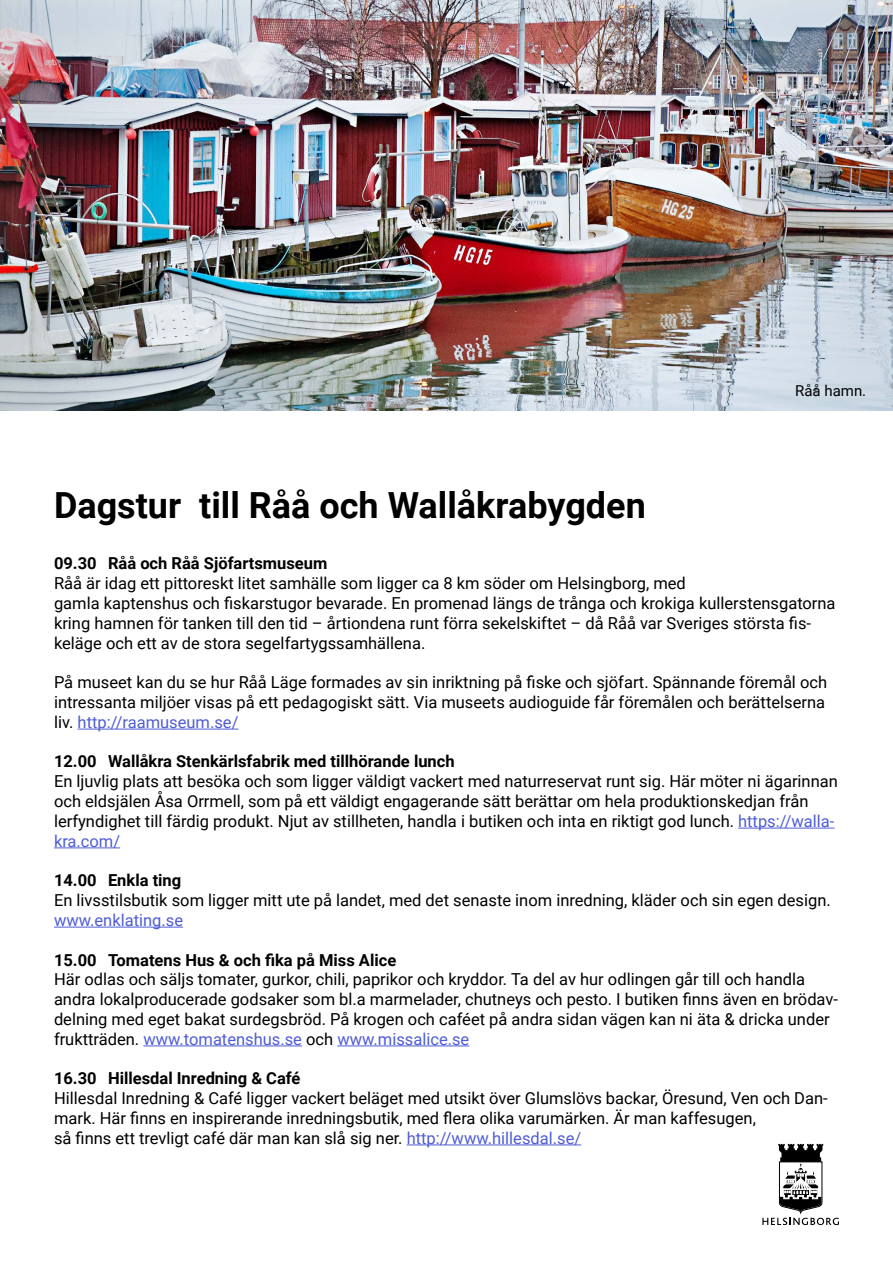
<style>
.page{position:relative;width:893px;height:1263px;background:#fff}
.page>*{position:absolute;margin:0;border:0;box-sizing:border-box;transform-origin:0 0}
.t1{font:700 36px "Roboto";color:#000}
.t2{font:16.5px/19.8px "Roboto";color:#000}
.t3{font:700 16.5px "Roboto";color:#000}
.t4{font:16.5px "Roboto";color:#4f5cd6}
.t5{font:15px "Roboto";color:#000}
.s1{color:#4f5cd6}
</style>
<div class="page">
<img style="left:0;top:0;width:893px;height:410px">
<hr style="left:78px;top:729px;width:160px;height:1px;background:#4f5cd6">
<hr style="left:738px;top:828px;width:96px;height:1px;background:#4f5cd6">
<hr style="left:54px;top:847px;width:66px;height:1px;background:#4f5cd6">
<hr style="left:54px;top:927px;width:129px;height:1px;background:#4f5cd6">
<hr style="left:143px;top:1045px;width:159px;height:1px;background:#4f5cd6">
<hr style="left:337px;top:1045px;width:132px;height:1px;background:#4f5cd6">
<hr style="left:407px;top:1144px;width:174px;height:1px;background:#4f5cd6">
<svg style="left:762px;top:1144px;width:77px;height:81px"></svg>
<p class="t5" style="left:795px;top:380px;width:73px">Råå hamn.</p>
<h1 class="t1" style="left:54px;top:480px;width:593px">Dagstur till Råå och Wallåkrabygden</h1>
<p class="t3" style="left:54px;top:552px;width:275px">09.30 Råå och Råå Sjöfartsmuseum</p>
<p class="t2" style="left:54px;top:573px;width:783px">Råå är idag ett pittoreskt litet samhälle som ligger ca 8 km söder om Helsingborg, med<br>gamla kaptenshus och fiskarstugor bevarade. En promenad längs de trånga och krokiga kullerstensgatorna kring hamnen för tanken till den tid – årtiondena runt förra sekelskiftet – då Råå var Sveriges största fis&shy;keläge och ett av de stora segelfartygssamhällena.</p>
<p class="t2" style="left:54px;top:672px;width:775px">På museet kan du se hur Råå Läge formades av sin inriktning på fiske och sjöfart. Spännande föremål och intressanta miljöer visas på ett pedagogiskt sätt. Via museets audioguide får föremålen och berättelserna liv. <span class="s1">http://raamuseum.se/</span></p>
<p class="t3" style="left:54px;top:750px;width:402px">12.00 Wallåkra Stenkärlsfabrik med tillhörande lunch</p>
<p class="t2" style="left:54px;top:771px;width:785px">En ljuvlig plats att besöka och som ligger väldigt vackert med naturreservat runt sig. Här möter ni ägarinnan och eldsjälen Åsa Orrmell, som på ett väldigt engagerande sätt berättar om hela produktionskedjan från lerfyndighet till färdig produkt. Njut av stillheten, handla i butiken och inta en riktigt god lunch. <span class="s1">https://walla&shy;kra.com/</span></p>
<p class="t3" style="left:54px;top:869px;width:129px">14.00 Enkla ting</p>
<p class="t2" style="left:54px;top:890px;width:778px">En livsstilsbutik som ligger mitt ute på landet, med det senaste inom inredning, kläder och sin egen design.</p>
<p class="t4" style="left:54px;top:908px;width:131px">www.enklating.se</p>
<p class="t3" style="left:54px;top:948px;width:344px">15.00 Tomatens Hus &amp; och fika på Miss Alice</p>
<p class="t2" style="left:54px;top:969px;width:785px">Här odlas och säljs tomater, gurkor, chili, paprikor och kryddor. Ta del av hur odlingen går till och handla andra lokalproducerade godsaker som bl.a marmelader, chutneys och pesto. I butiken finns även en brödav&shy;delning med eget bakat surdegsbröd. På krogen och caféet på andra sidan vägen kan ni äta &amp; dricka under fruktträden. <span class="s1">www.tomatenshus.se</span> och <span class="s1">www.missalice.se</span></p>
<p class="t3" style="left:54px;top:1067px;width:248px">16.30 Hillesdal Inredning &amp; Café</p>
<p class="t2" style="left:54px;top:1088px;width:775px">Hillesdal Inredning &amp; Café ligger vackert beläget med utsikt över Glumslövs backar, Öresund, Ven och Dan&shy;mark. Här finns en inspirerande inredningsbutik, med flera olika varumärken. Är man kaffesugen,<br>så finns ett trevligt café där man kan slå sig ner. <span class="s1">http://www.hillesdal.se/</span></p>
</div>
